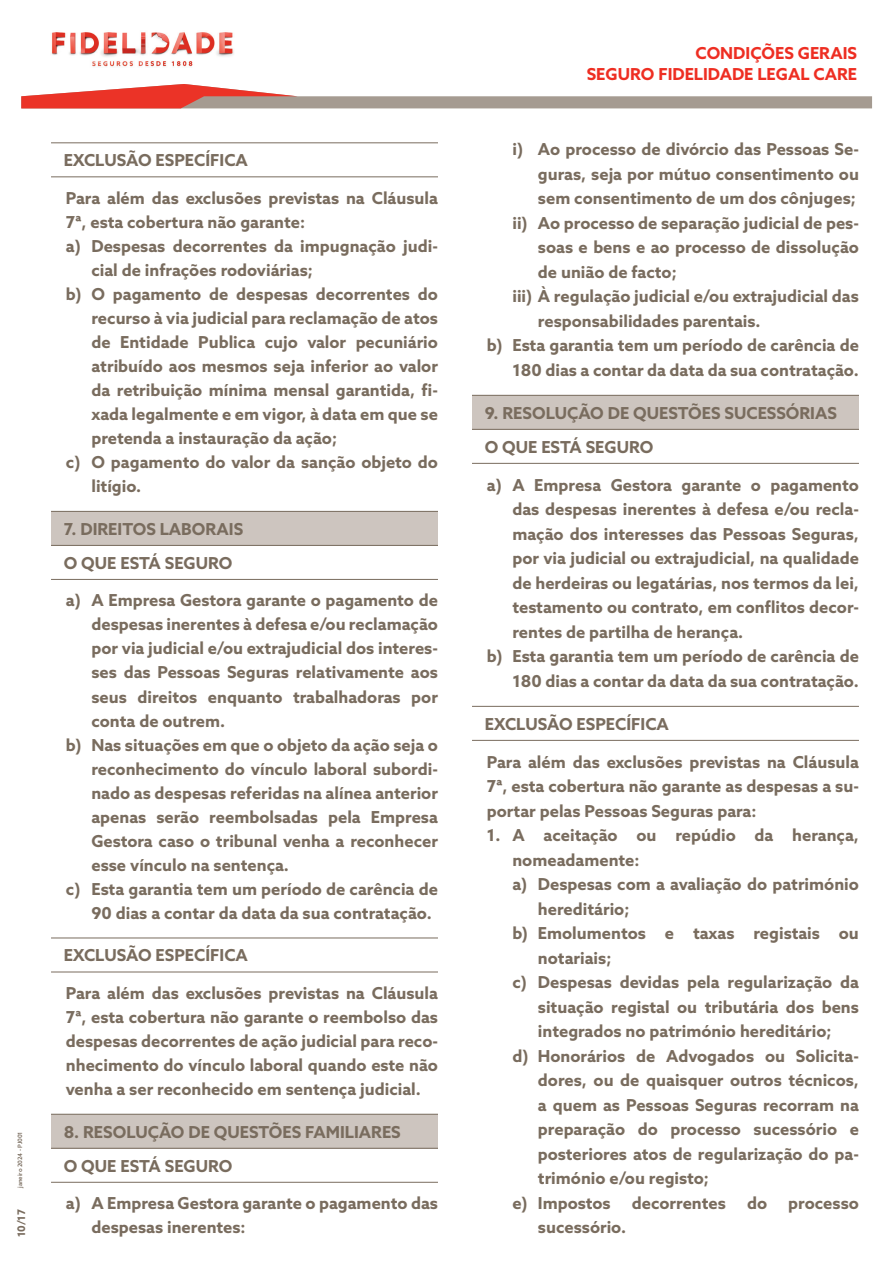
<style>
.page{position:relative;width:893px;height:1263px;background:#fff}
.page>*{position:absolute;margin:0;border:0;box-sizing:border-box;transform-origin:0 0}
.t1{font:700 16.5px/24px "Azo Sans";color:#796c5e}
.t2{font:700 16.5px/21px "Azo Sans";color:#ee2e22;text-align:right}
.t3{font:700 10.5px "Azo Sans";color:#796c5e}
.t4{font:500 6px "Azo Sans";color:#796c5e}
</style>
<div class="page">
<svg style="left:21px;top:84px;width:851px;height:24px"></svg>
<img style="left:51px;top:32px;width:183px;height:35px">
<hr style="left:51px;top:176px;width:387px;height:1px;background:#796c5e">
<hr style="left:51px;top:142px;width:387px;height:1px;background:#796c5e">
<div style="left:51px;top:511px;width:387px;height:34px;background:#cdc5bf"></div>
<hr style="left:51px;top:579px;width:387px;height:1px;background:#796c5e">
<hr style="left:51px;top:511px;width:387px;height:1px;background:#796c5e">
<hr style="left:51px;top:545px;width:387px;height:1px;background:#796c5e">
<hr style="left:51px;top:972px;width:387px;height:1px;background:#796c5e">
<hr style="left:51px;top:937px;width:387px;height:1px;background:#796c5e">
<div style="left:51px;top:1114px;width:387px;height:34px;background:#cdc5bf"></div>
<hr style="left:51px;top:1182px;width:387px;height:1px;background:#796c5e">
<hr style="left:51px;top:1114px;width:387px;height:1px;background:#796c5e">
<hr style="left:51px;top:1148px;width:387px;height:1px;background:#796c5e">
<div style="left:472px;top:395px;width:387px;height:34px;background:#cdc5bf"></div>
<hr style="left:472px;top:463px;width:387px;height:1px;background:#796c5e">
<hr style="left:472px;top:395px;width:387px;height:1px;background:#796c5e">
<hr style="left:472px;top:429px;width:387px;height:1px;background:#796c5e">
<hr style="left:472px;top:740px;width:387px;height:1px;background:#796c5e">
<hr style="left:472px;top:706px;width:387px;height:1px;background:#796c5e">
<p class="t4" style="left:16px;top:1188px;width:58px;rotate:-90deg">janeiro 2024 - PJ001</p>
<p class="t3" style="left:14px;top:1237px;width:30px;rotate:-90deg">10/17</p>
<p class="t1" style="left:64px;top:148px;width:186px">EXCLUSÃO ESPECÍFICA</p>
<p class="t1" style="left:66px;top:186px;width:374px">Para além das exclusões previstas na Cláusula</p>
<p class="t1" style="left:66px;top:210px;width:241px">7ª, esta cobertura não garante:</p>
<p class="t1" style="left:66px;top:234px;width:374px">a) Despesas decorrentes da impugnação judi-</p>
<p class="t1" style="left:91px;top:258px;width:223px">cial de infrações rodoviárias;</p>
<p class="t1" style="left:66px;top:282px;width:374px">b) O pagamento de despesas decorrentes do</p>
<p class="t1" style="left:91px;top:306px;width:348px">recurso à via judicial para reclamação de atos</p>
<p class="t1" style="left:91px;top:330px;width:348px">de Entidade Publica cujo valor pecuniário</p>
<p class="t1" style="left:91px;top:354px;width:348px">atribuído aos mesmos seja inferior ao valor</p>
<p class="t1" style="left:91px;top:378px;width:348px">da retribuição mínima mensal garantida, fi-</p>
<p class="t1" style="left:91px;top:402px;width:348px">xada legalmente e em vigor, à data em que se</p>
<p class="t1" style="left:91px;top:426px;width:247px">pretenda a instauração da ação;</p>
<p class="t1" style="left:66px;top:450px;width:374px">c) O pagamento do valor da sanção objeto do</p>
<p class="t1" style="left:91px;top:474px;width:51px">litígio.</p>
<p class="t1" style="left:64px;top:511px;width:181px;line-height:34px">7. DIREITOS LABORAIS<br>O QUE ESTÁ SEGURO</p>
<p class="t1" style="left:66px;top:588px;width:374px">a) A Empresa Gestora garante o pagamento de</p>
<p class="t1" style="left:91px;top:612px;width:348px">despesas inerentes à defesa e/ou reclamação</p>
<p class="t1" style="left:91px;top:636px;width:348px">por via judicial e/ou extrajudicial dos interes-</p>
<p class="t1" style="left:91px;top:660px;width:348px">ses das Pessoas Seguras relativamente aos</p>
<p class="t1" style="left:91px;top:684px;width:348px">seus direitos enquanto trabalhadoras por</p>
<p class="t1" style="left:91px;top:708px;width:135px">conta de outrem.</p>
<p class="t1" style="left:66px;top:732px;width:374px">b) Nas situações em que o objeto da ação seja o</p>
<p class="t1" style="left:91px;top:756px;width:348px">reconhecimento do vínculo laboral subordi-</p>
<p class="t1" style="left:91px;top:780px;width:348px">nado as despesas referidas na alínea anterior</p>
<p class="t1" style="left:91px;top:804px;width:348px">apenas serão reembolsadas pela Empresa</p>
<p class="t1" style="left:91px;top:828px;width:348px">Gestora caso o tribunal venha a reconhecer</p>
<p class="t1" style="left:91px;top:853px;width:199px">esse vínculo na sentença.</p>
<p class="t1" style="left:66px;top:877px;width:374px">c) Esta garantia tem um período de carência de</p>
<p class="t1" style="left:91px;top:901px;width:342px">90 dias a contar da data da sua contratação.</p>
<p class="t1" style="left:64px;top:943px;width:186px">EXCLUSÃO ESPECÍFICA</p>
<p class="t1" style="left:66px;top:981px;width:374px;text-align:justify">Para além das exclusões previstas na Cláusula 7ª, esta cobertura não garante o reembolso das despesas decorrentes de ação judicial para reco&shy;nhecimento do vínculo laboral quando este não venha a ser reconhecido em sentença judicial.</p>
<p class="t1" style="left:64px;top:1114px;width:338px;line-height:34px">8. RESOLUÇÃO DE QUESTÕES FAMILIARES<br>O QUE ESTÁ SEGURO</p>
<p class="t1" style="left:91px;top:1191px;width:348px;text-indent:-26px">a) A Empresa Gestora garante o pagamento das despesas inerentes:</p>
<p class="t2" style="left:587px;top:42px;width:272px">CONDIÇÕES GERAIS<br>SEGURO FIDELIDADE LEGAL CARE</p>
<p class="t1" style="left:512px;top:137px;width:348px">i) Ao processo de divórcio das Pessoas Se-</p>
<p class="t1" style="left:538px;top:162px;width:323px">guras, seja por mútuo consentimento ou</p>
<p class="t1" style="left:538px;top:186px;width:319px">sem consentimento de um dos cônjuges;</p>
<p class="t1" style="left:512px;top:211px;width:348px">ii) Ao processo de separação judicial de pes-</p>
<p class="t1" style="left:538px;top:235px;width:323px">soas e bens e ao processo de dissolução</p>
<p class="t1" style="left:538px;top:260px;width:140px">de união de facto;</p>
<p class="t1" style="left:512px;top:284px;width:348px">iii) À regulação judicial e/ou extrajudicial das</p>
<p class="t1" style="left:538px;top:309px;width:224px">responsabilidades parentais.</p>
<p class="t1" style="left:487px;top:333px;width:374px">b) Esta garantia tem um período de carência de</p>
<p class="t1" style="left:512px;top:358px;width:348px">180 dias a contar da data da sua contratação.</p>
<p class="t1" style="left:485px;top:395px;width:354px;line-height:34px">9. RESOLUÇÃO DE QUESTÕES SUCESSÓRIAS<br>O QUE ESTÁ SEGURO</p>
<p class="t1" style="left:487px;top:473px;width:374px">a) A Empresa Gestora garante o pagamento</p>
<p class="t1" style="left:512px;top:497px;width:348px">das despesas inerentes à defesa e/ou recla-</p>
<p class="t1" style="left:512px;top:522px;width:348px">mação dos interesses das Pessoas Seguras,</p>
<p class="t1" style="left:512px;top:546px;width:348px">por via judicial ou extrajudicial, na qualidade</p>
<p class="t1" style="left:512px;top:571px;width:348px">de herdeiras ou legatárias, nos termos da lei,</p>
<p class="t1" style="left:512px;top:595px;width:348px">testamento ou contrato, em conflitos decor-</p>
<p class="t1" style="left:512px;top:620px;width:232px">rentes de partilha de herança.</p>
<p class="t1" style="left:487px;top:644px;width:374px">b) Esta garantia tem um período de carência de</p>
<p class="t1" style="left:512px;top:669px;width:348px">180 dias a contar da data da sua contratação.</p>
<p class="t1" style="left:485px;top:711px;width:186px">EXCLUSÃO ESPECÍFICA</p>
<p class="t1" style="left:487px;top:749px;width:374px;line-height:24.5px;text-align:justify">Para além das exclusões previstas na Cláusula 7ª, esta cobertura não garante as despesas a su&shy;portar pelas Pessoas Seguras para:</p>
<p class="t1" style="left:487px;top:823px;width:374px">1. A aceitação ou repúdio da herança,</p>
<p class="t1" style="left:512px;top:847px;width:129px">nomeadamente:</p>
<p class="t1" style="left:512px;top:872px;width:348px">a) Despesas com a avaliação do património</p>
<p class="t1" style="left:538px;top:896px;width:93px">hereditário;</p>
<p class="t1" style="left:512px;top:921px;width:348px">b) Emolumentos e taxas registais ou</p>
<p class="t1" style="left:538px;top:945px;width:75px">notariais;</p>
<p class="t1" style="left:512px;top:970px;width:348px">c) Despesas devidas pela regularização da</p>
<p class="t1" style="left:538px;top:994px;width:323px">situação registal ou tributária dos bens</p>
<p class="t1" style="left:538px;top:1019px;width:295px">integrados no património hereditário;</p>
<p class="t1" style="left:512px;top:1043px;width:348px">d) Honorários de Advogados ou Solicita-</p>
<p class="t1" style="left:538px;top:1068px;width:323px">dores, ou de quaisquer outros técnicos,</p>
<p class="t1" style="left:538px;top:1092px;width:323px">a quem as Pessoas Seguras recorram na</p>
<p class="t1" style="left:538px;top:1117px;width:323px">preparação do processo sucessório e</p>
<p class="t1" style="left:538px;top:1141px;width:323px">posteriores atos de regularização do pa-</p>
<p class="t1" style="left:538px;top:1166px;width:173px">trimónio e/ou registo;</p>
<p class="t1" style="left:512px;top:1190px;width:100px">e) Impostos</p>
<p class="t1" style="left:632px;top:1190px;width:96px">decorrentes</p>
<p class="t1" style="left:747px;top:1190px;width:22px">do</p>
<p class="t1" style="left:788px;top:1190px;width:72px">processo</p>
<p class="t1" style="left:538px;top:1215px;width:90px">sucessório.</p>
</div>
